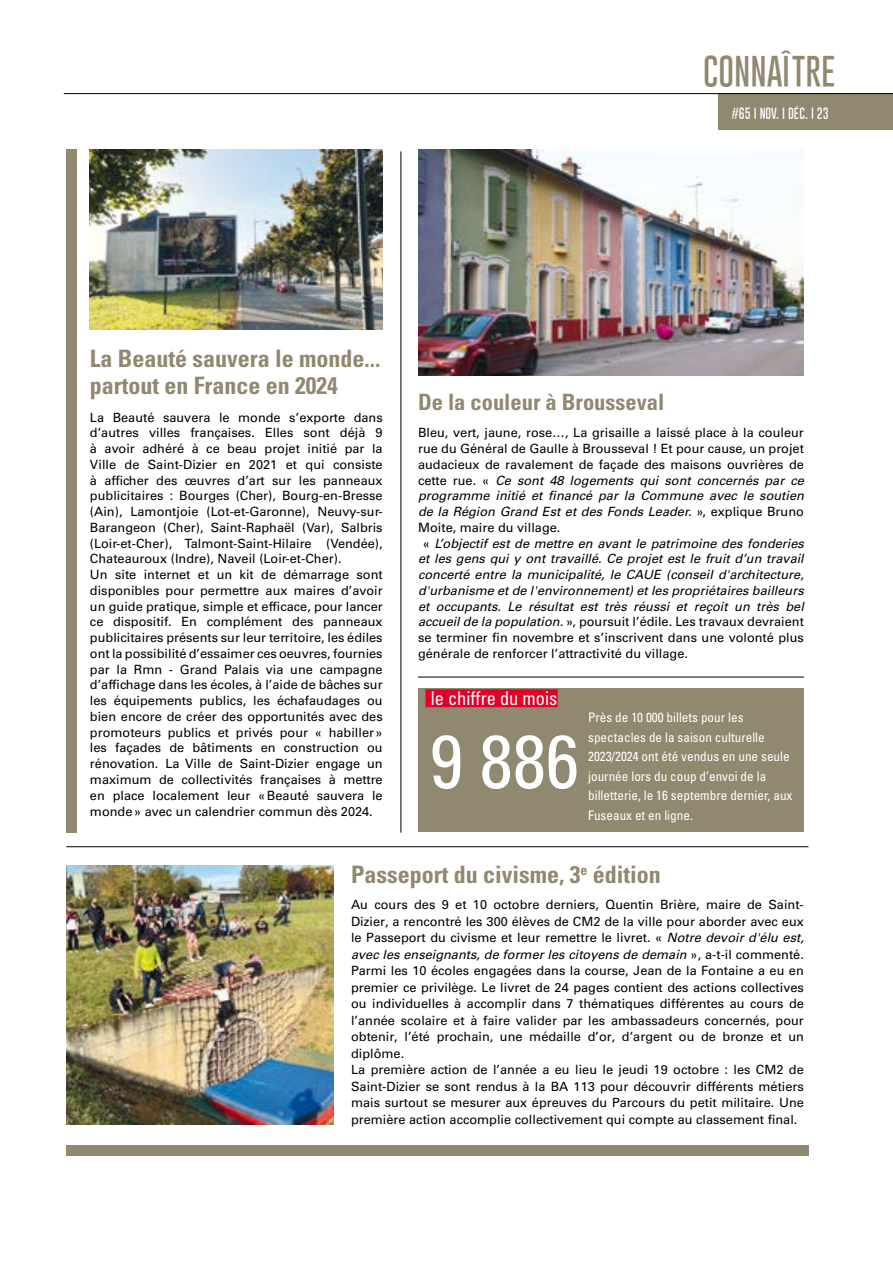
<style>
.page{position:relative;width:893px;height:1263px;background:#fff}
.page>*{position:absolute;margin:0;border:0;box-sizing:border-box;transform-origin:0 0}
.t1{font:condensed 74.7px "Univers LT Std";color:#fff}
.t2{font:100 33px "Gobold";color:#918870}
.t3{font:700 condensed 24px/27px "Univers LT Std";color:#918870}
.t4{font:700 condensed 22.5px "Univers LT Std";color:#918870}
.t5{font:condensed 18.9px "Univers LT Std";color:#fff}
.t6{font:condensed 13.2px/19.5px "Univers LT Std";color:#fff}
.t7{font:12.75px/15.8px "Univers LT Std";color:#000}
.t8{font:italic 12.75px "Univers LT Std";color:#000}
.t9{font:100 12px "Gobold";color:#fff}
.s1{font-style:normal}
.s2{font-style:italic}
</style>
<div class="page">
<div style="left:719px;top:94px;width:174px;height:36px;background:#918870"></div>
<hr style="left:64px;top:93px;width:829px;height:1px;background:#000">
<div style="left:418px;top:688px;width:386px;height:144px;background:#918870"></div>
<div style="left:426px;top:689px;width:132px;height:18px;background:#e20026"></div>
<div style="left:67px;top:149px;width:10px;height:684px;background:#918870"></div>
<div style="left:66px;top:1145px;width:743px;height:10px;background:#918870"></div>
<img style="left:90px;top:150px;width:293px;height:180px">
<img style="left:418px;top:150px;width:386px;height:225px">
<hr style="left:418px;top:677px;width:386px;height:1px;background:#000">
<hr style="left:66px;top:846px;width:742px;height:1px;background:#000">
<img style="left:67px;top:865px;width:266px;height:259px">
<hr style="left:401px;top:151px;width:1px;height:682px;background:#000">
<h2 class="t2" style="left:703px;top:51px;width:134px">CONNAÎTRE</h2>
<p class="t9" style="left:731px;top:105px;width:99px">#65 I NOV. I DÉC. I 23</p>
<h3 class="t3" style="left:90px;top:345px;width:292px">La Beauté sauvera le monde... partout en France en 2024</h3>
<p class="t7" style="left:90px;top:409px;width:294px">La Beauté sauvera le monde s’exporte dans d’autres villes françaises. Elles sont déjà 9 à avoir adhéré à ce beau projet initié par la Ville de Saint-Dizier en 2021 et qui consiste à afficher des œuvres d’art sur les panneaux publicitaires : Bourges (Cher), Bourg-en-Bresse (Ain), Lamontjoie (Lot-et-Garonne), Neuvy-sur-Barangeon (Cher), Saint-Raphaël (Var), Salbris (Loir-et-Cher), Talmont-Saint-Hilaire (Vendée), Chateauroux (Indre), Naveil (Loir-et-Cher).<br>Un site internet et un kit de démarrage sont disponibles pour permettre aux maires d’avoir un guide pratique, simple et efficace, pour lancer ce dispositif. En complément des panneaux publicitaires présents sur leur territoire, les édiles ont la possibilité d’essaimer ces oeuvres, fournies par la Rmn - Grand Palais via une campagne d’affichage dans les écoles, à l’aide de bâches sur les équipements publics, les échafaudages ou bien encore de créer des opportunités avec des promoteurs publics et privés pour « habiller» les façades de bâtiments en construction ou rénovation. La Ville de Saint-Dizier engage un maximum de collectivités françaises à mettre en place localement leur «Beauté sauvera le monde» avec un calendrier commun dès 2024.</p>
<h3 class="t4" style="left:418px;top:388px;width:248px">De la couleur à Brousseval</h3>
<p class="t7" style="left:418px;top:425px;width:387px">Bleu, vert, jaune, rose…, La grisaille a laissé place à la couleur</p>
<p class="t7" style="left:418px;top:441px;width:387px">rue du Général de Gaulle à Brousseval ! Et pour cause, un projet</p>
<p class="t7" style="left:418px;top:457px;width:387px">audacieux de ravalement de façade des maisons ouvrières de</p>
<p class="t8" style="left:418px;top:473px;width:387px"><span class="s1">cette rue. «</span> Ce sont 48 logements qui sont concernés par ce</p>
<p class="t8" style="left:418px;top:488px;width:387px">programme initié et financé par la Commune avec le soutien</p>
<p class="t8" style="left:418px;top:504px;width:387px">de la Région Grand Est et des Fonds Leader. <span class="s1">», explique Bruno</span></p>
<p class="t7" style="left:418px;top:520px;width:144px">Moite, maire du village.</p>
<p class="t8" style="left:423px;top:535px;width:383px"><span class="s1">«</span> L’objectif est de mettre en avant le patrimoine des fonderies</p>
<p class="t8" style="left:418px;top:551px;width:387px">et les gens qui y ont travaillé. Ce projet est le fruit d’un travail</p>
<p class="t8" style="left:418px;top:567px;width:387px">concerté entre la municipalité, le CAUE (conseil d'architecture,</p>
<p class="t8" style="left:418px;top:583px;width:387px">d'urbanisme et de l'environnement) et les propriétaires bailleurs</p>
<p class="t8" style="left:418px;top:598px;width:387px">et occupants. Le résultat est très réussi et reçoit un très bel</p>
<p class="t7" style="left:418px;top:614px;width:387px"><span class="s2">accueil de la population.</span> », poursuit l’édile. Les travaux devraient</p>
<p class="t7" style="left:418px;top:630px;width:387px">se terminer fin novembre et s’inscrivent dans une volonté plus</p>
<p class="t7" style="left:418px;top:645px;width:271px">générale de renforcer l’attractivité du village.</p>
<h3 class="t5" style="left:431px;top:686px;width:128px">le chiffre du mois</h3>
<h1 class="t1" style="left:430px;top:714px;width:151px">9 886</h1>
<p class="t6" style="left:588px;top:707px;width:206px">Près de 10 000 billets pour les spectacles de la saison culturelle<br>2023/2024 ont été vendus en une seule journée lors du coup d’envoi de la billetterie, le 16 septembre dernier, aux<br>Fuseaux et en ligne.</p>
<h3 class="t3" style="left:351px;top:861px;width:311px">Passeport du civisme, 3<sup>e</sup> édition</h3>
<p class="t7" style="left:351px;top:896px;width:454px;line-height:16.5px">Au cours des 9 et 10 octobre derniers, Quentin Brière, maire de Saint-Dizier, a rencontré les 300 élèves de CM2 de la ville pour aborder avec eux le Passeport du civisme et leur remettre le livret. « <span class="s2">Notre devoir d'élu est, avec les enseignants, de former les citoyens de demain</span> », a-t-il commenté.<br>Parmi les 10 écoles engagées dans la course, Jean de la Fontaine a eu en premier ce privilège. Le livret de 24 pages contient des actions collectives ou individuelles à accomplir dans 7 thématiques différentes au cours de l’année scolaire et à faire valider par les ambassadeurs concernés, pour obtenir, l’été prochain, une médaille d’or, d’argent ou de bronze et un diplôme.<br>La première action de l’année a eu lieu le jeudi 19 octobre : les CM2 de Saint-Dizier se sont rendus à la BA 113 pour découvrir différents métiers mais surtout se mesurer aux épreuves du Parcours du petit militaire. Une première action accomplie collectivement qui compte au classement final.</p>
</div>
